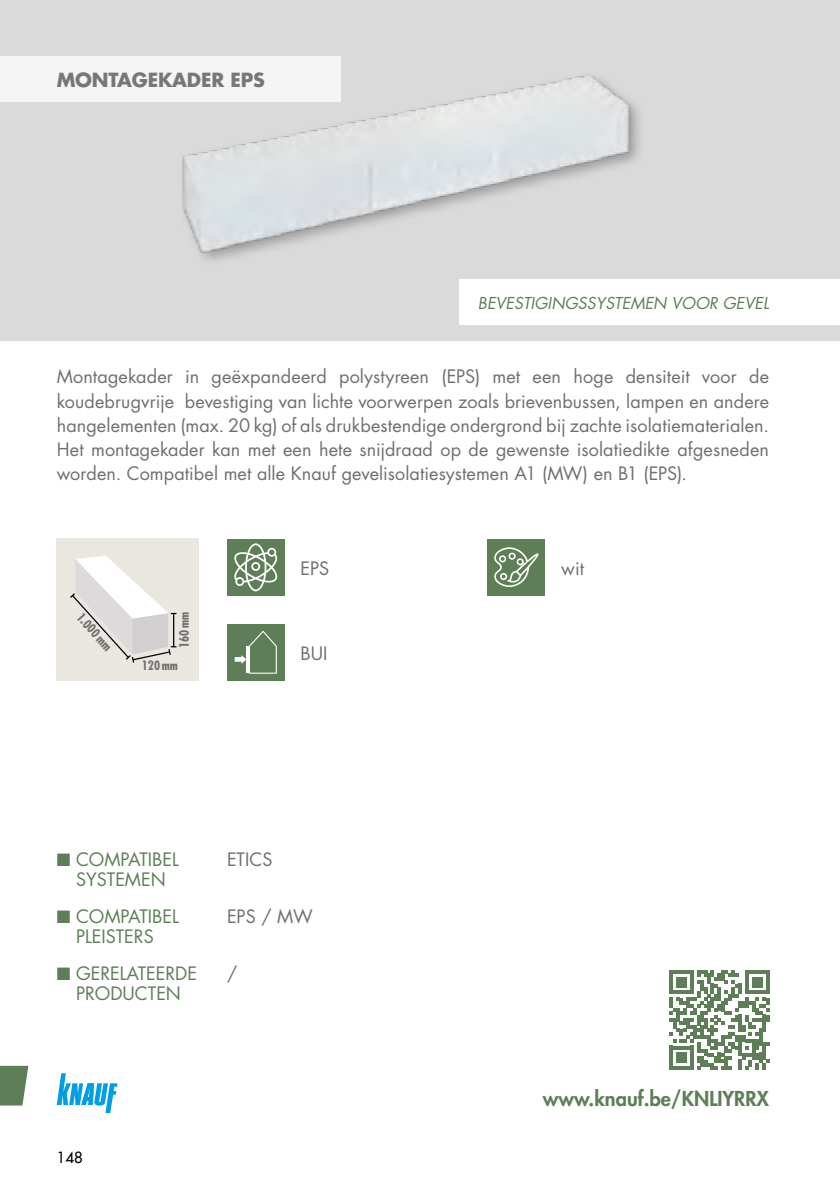
<style>
.page{position:relative;width:840px;height:1191px;background:#fff}
.page>*{position:absolute;margin:0;border:0;box-sizing:border-box;transform-origin:0 0}
.t1{font:800 20px "Futura Std";color:#5d7e57}
.t2{font:700 19px "Futura Std";letter-spacing:-.01em;color:#575756}
.t3{font:18px/24px "Futura Std";letter-spacing:.005em;color:#6f6f70}
.t4{font:18px/20px "Futura Std";color:#5d7e57;text-align:center}
.t5{font:italic 16px "Futura Std";color:#5d7e57}
.t6{font:500 15px "Futura Std";color:#000}
.t7{font:700 condensed 12.6px "Futura Std";color:#6f6f70}
</style>
<div class="page">
<div style="left:0;top:0;width:839px;height:340px;background:#dadada"></div>
<img style="left:174px;top:56px;width:466px;height:205px">
<div style="left:0;top:57px;width:340px;height:45px;background:#f5f5f5"></div>
<svg style="left:669px;top:970px;width:100px;height:100px"></svg>
<div style="left:227px;top:623px;width:57px;height:57px;background:#5d7e57"></div>
<svg style="left:234px;top:630px;width:43px;height:43px"></svg>
<div style="left:227px;top:539px;width:57px;height:57px;background:#5d7e57"></div>
<svg style="left:234px;top:543px;width:44px;height:48px"></svg>
<div style="left:459px;top:279px;width:380px;height:46px;background:#fff"></div>
<div style="left:487px;top:539px;width:57px;height:56px;background:#5d7e57"></div>
<svg style="left:494px;top:547px;width:44px;height:40px"></svg>
<div style="left:57px;top:538px;width:142px;height:142px;background:#eae7e0"></div>
<svg style="left:70px;top:556px;width:106px;height:107px"></svg>
<svg style="left:57px;top:1073px;width:60px;height:40px"></svg>
<svg style="left:0;top:1065px;width:28px;height:40px"></svg>
<p class="t2" style="left:57px;top:67px;width:209px">MONTAGEKADER EPS</p>
<p class="t5" style="left:477px;top:292px;width:292px">BEVESTIGINGSSYSTEMEN VOOR GEVEL</p>
<p class="t3" style="left:57px;top:365px;width:713px">Montagekader in geëxpandeerd polystyreen (EPS) met een hoge densiteit voor de koudebrugvrije bevestiging van lichte voorwerpen zoals brievenbussen, lampen en andere hangelementen (max. 20 kg) of als drukbestendige ondergrond bij zachte isolatiematerialen.<br>Het montagekader kan met een hete snijdraad op de gewenste isolatiedikte afgesneden worden. Compatibel met alle Knauf gevelisolatiesystemen A1 (MW) en B1 (EPS).</p>
<p class="t7" style="left:85px;top:609px;width:47px;rotate:48deg">1.000mm</p>
<p class="t7" style="left:176px;top:648px;width:38px;rotate:-90deg">160mm</p>
<p class="t7" style="left:142px;top:657px;width:38px">120mm</p>
<p class="t3" style="left:300px;top:556px;width:30px">EPS</p>
<p class="t3" style="left:561px;top:556px;width:24px">wit</p>
<p class="t3" style="left:300px;top:641px;width:28px">BUI</p>
<p class="t4" style="left:57px;top:849px;width:123px">■ COMPATIBEL<br>SYSTEMEN</p>
<p class="t4" style="left:57px;top:906px;width:123px">■ COMPATIBEL<br>PLEISTERS</p>
<p class="t4" style="left:57px;top:963px;width:142px">■ GERELATEERDE<br>PRODUCTEN</p>
<p class="t3" style="left:227px;top:847px;width:47px">ETICS</p>
<p class="t3" style="left:227px;top:904px;width:87px">EPS / MW</p>
<p class="t3" style="left:227px;top:961px;width:12px">/</p>
<p class="t6" style="left:57px;top:1147px;width:28px">148</p>
<p class="t1" style="left:542px;top:1086px;width:228px">www.knauf.be/KNLIYRRX</p>
</div>
